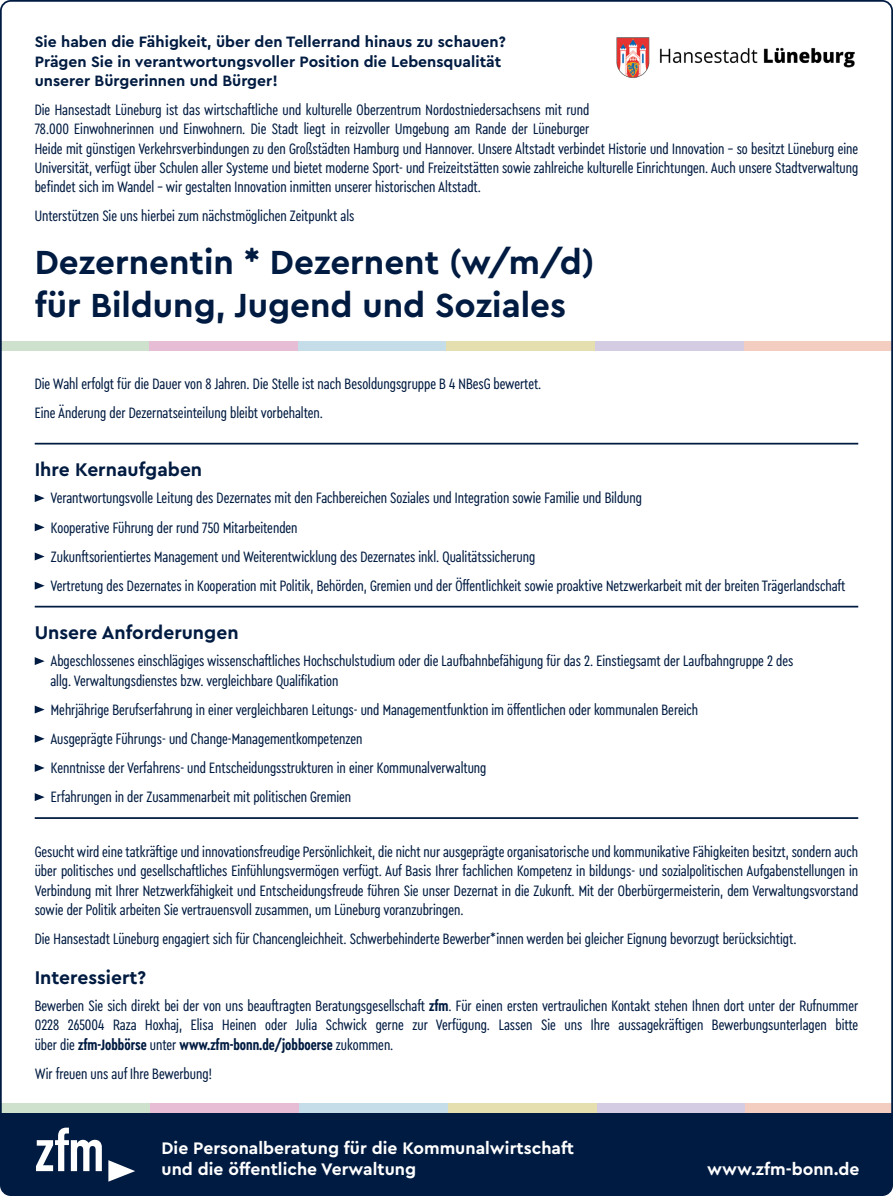
<style>
.page{position:relative;width:893px;height:1196px;background:#fff}
.page>*{position:absolute;margin:0;border:0;box-sizing:border-box;transform-origin:0 0}
.t1{font:700 35px/42px "Cera Pro";color:#001b41}
.t2{font:700 19.25px "Cera Pro";color:#001b41}
.t3{font:700 17.5px/21px "Cera Pro";color:#fff}
.t4{font:15.75px/19.2px "Cera Condensed Pro";color:#001b41}
.t5{font:700 15.75px/19.2px "Cera Pro";color:#001b41}
.s1{font-weight:700}
</style>
<div class="page">
<div style="left:0;top:341px;width:149px;height:10px;background:#cee1cc"></div>
<div style="left:149px;top:341px;width:149px;height:10px;background:#e7bcd5"></div>
<div style="left:595px;top:341px;width:149px;height:10px;background:#d4cce2"></div>
<div style="left:744px;top:341px;width:149px;height:10px;background:#f2cdc0"></div>
<div style="left:298px;top:341px;width:148px;height:10px;background:#c4dde8"></div>
<div style="left:446px;top:341px;width:149px;height:10px;background:#e5dfaf"></div>
<svg style="left:35px;top:494px;width:10px;height:8px"></svg>
<svg style="left:35px;top:523px;width:10px;height:8px"></svg>
<svg style="left:35px;top:552px;width:10px;height:8px"></svg>
<svg style="left:35px;top:581px;width:10px;height:8px"></svg>
<svg style="left:35px;top:657px;width:10px;height:8px"></svg>
<svg style="left:35px;top:705px;width:10px;height:8px"></svg>
<svg style="left:35px;top:735px;width:10px;height:7px"></svg>
<svg style="left:35px;top:764px;width:10px;height:8px"></svg>
<svg style="left:35px;top:793px;width:10px;height:8px"></svg>
<hr style="left:35px;top:443px;width:823px;height:1px;background:#001b41">
<hr style="left:35px;top:606px;width:823px;height:1px;background:#001b41">
<hr style="left:35px;top:817px;width:823px;height:2px;background:#001b41">
<img style="left:616px;top:37px;width:239px;height:41px">
<div style="left:1px;top:1112px;width:891px;height:83px;background:#001b41"></div>
<div style="left:1px;top:1103px;width:149px;height:10px;background:#cee1cc"></div>
<div style="left:150px;top:1103px;width:149px;height:10px;background:#e7bcd5"></div>
<div style="left:597px;top:1103px;width:148px;height:10px;background:#d4cce2"></div>
<div style="left:745px;top:1103px;width:147px;height:10px;background:#f2cdc0"></div>
<div style="left:299px;top:1103px;width:149px;height:10px;background:#c4dde8"></div>
<div style="left:448px;top:1103px;width:149px;height:10px;background:#e5dfaf"></div>
<svg style="left:36px;top:1127px;width:66px;height:44px"></svg>
<svg style="left:108px;top:1160px;width:27px;height:21px"></svg>
<p class="t5" style="left:35px;top:32px;width:473px">Sie haben die Fähigkeit, über den Tellerrand hinaus zu schauen?<br>Prägen Sie in verantwortungsvoller Position die Lebensqualität unserer Bürgerinnen und Bürger!</p>
<p class="t4" style="left:35px;top:100px;width:825px">Die Hansestadt Lüneburg ist das wirtschaftliche und kulturelle Oberzentrum Nordostniedersachsens mit rund<br>78.000 Einwohnerinnen und Einwohnern. Die Stadt liegt in reizvoller Umgebung am Rande der Lüneburger<br>Heide mit günstigen Verkehrsverbindungen zu den Großstädten Hamburg und Hannover. Unsere Altstadt verbindet Historie und Innovation – so besitzt Lüneburg eine Universität, verfügt über Schulen aller Systeme und bietet moderne Sport- und Freizeitstätten sowie zahlreiche kulturelle Einrichtungen. Auch unsere Stadtverwaltung befindet sich im Wandel – wir gestalten Innovation inmitten unserer historischen Altstadt.</p>
<p class="t4" style="left:35px;top:206px;width:321px">Unterstützen Sie uns hierbei zum nächstmöglichen Zeitpunkt als</p>
<p class="t1" style="left:35px;top:240px;width:561px">Dezernentin * Dezernent (w/m/d) für Bildung, Jugend und Soziales</p>
<p class="t4" style="left:35px;top:373px;width:508px">Die Wahl erfolgt für die Dauer von 8 Jahren. Die Stelle ist nach Besoldungsgruppe B 4 NBesG bewertet.</p>
<p class="t4" style="left:35px;top:402px;width:290px">Eine Änderung der Dezernatseinteilung bleibt vorbehalten.</p>
<p class="t2" style="left:35px;top:456px;width:169px">Ihre Kernaufgaben</p>
<p class="t4" style="left:50px;top:488px;width:593px">Verantwortungsvolle Leitung des Dezernates mit den Fachbereichen Soziales und Integration sowie Familie und Bildung</p>
<p class="t4" style="left:51px;top:517px;width:248px">Kooperative Führung der rund 750 Mitarbeitenden</p>
<p class="t4" style="left:51px;top:546px;width:486px">Zukunftsorientiertes Management und Weiterentwicklung des Dezernates inkl. Qualitätssicherung</p>
<p class="t4" style="left:50px;top:575px;width:796px">Vertretung des Dezernates in Kooperation mit Politik, Behörden, Gremien und der Öffentlichkeit sowie proaktive Netzwerkarbeit mit der breiten Trägerlandschaft</p>
<p class="t2" style="left:35px;top:619px;width:205px">Unsere Anforderungen</p>
<p class="t4" style="left:50px;top:651px;width:744px">Abgeschlossenes einschlägiges wissenschaftliches Hochschulstudium oder die Laufbahnbefähigung für das 2. Einstiegsamt der Laufbahngruppe 2 des allg. Verwaltungsdienstes bzw. vergleichbare Qualifikation</p>
<p class="t4" style="left:51px;top:699px;width:649px">Mehrjährige Berufserfahrung in einer vergleichbaren Leitungs- und Managementfunktion im öffentlichen oder kommunalen Bereich</p>
<p class="t4" style="left:50px;top:728px;width:314px">Ausgeprägte Führungs- und Change-Managementkompetenzen</p>
<p class="t4" style="left:51px;top:757px;width:437px">Kenntnisse der Verfahrens- und Entscheidungsstrukturen in einer Kommunalverwaltung</p>
<p class="t4" style="left:51px;top:786px;width:302px">Erfahrungen in der Zusammenarbeit mit politischen Gremien</p>
<p class="t4" style="left:35px;top:841px;width:825px;text-align:justify">Gesucht wird eine tatkräftige und innovationsfreudige Persönlichkeit, die nicht nur ausgeprägte organisatorische und kommunikative Fähigkeiten besitzt, sondern auch über politisches und gesellschaftliches Einfühlungsvermögen verfügt. Auf Basis Ihrer fachlichen Kompetenz in bildungs- und sozialpolitischen Aufgabenstellungen in Verbindung mit Ihrer Netzwerkfähigkeit und Entscheidungsfreude führen Sie unser Dezernat in die Zukunft. Mit der Oberbürgermeisterin, dem Verwaltungsvorstand sowie der Politik arbeiten Sie vertrauensvoll zusammen, um Lüneburg voranzubringen.</p>
<p class="t4" style="left:35px;top:928px;width:763px">Die Hansestadt Lüneburg engagiert sich für Chancengleichheit. Schwerbehinderte Bewerber*innen werden bei gleicher Eignung bevorzugt berücksichtigt.</p>
<p class="t2" style="left:35px;top:964px;width:113px">Interessiert?</p>
<p class="t4" style="left:35px;top:995px;width:825px;text-align:justify">Bewerben Sie sich direkt bei der von uns beauftragten Beratungsgesellschaft <span class="s1">zfm</span>. Für einen ersten vertraulichen Kontakt stehen Ihnen dort unter der Rufnummer 0228 265004 Raza Hoxhaj, Elisa Heinen oder Julia Schwick gerne zur Verfügung. Lassen Sie uns Ihre aussagekräftigen Bewerbungsunterlagen bitte über die <span class="s1">zfm-Jobbörse</span> unter <span class="s1">www.zfm-bonn.de/jobboerse</span> zukommen.</p>
<p class="t4" style="left:35px;top:1063px;width:179px">Wir freuen uns auf Ihre Bewerbung!</p>
<p class="t3" style="left:162px;top:1136px;width:414px">Die Personalberatung für die Kommunalwirtschaft und die öffentliche Verwaltung</p>
<p class="t3" style="left:707px;top:1158px;width:154px">www.zfm-bonn.de</p>
</div>
